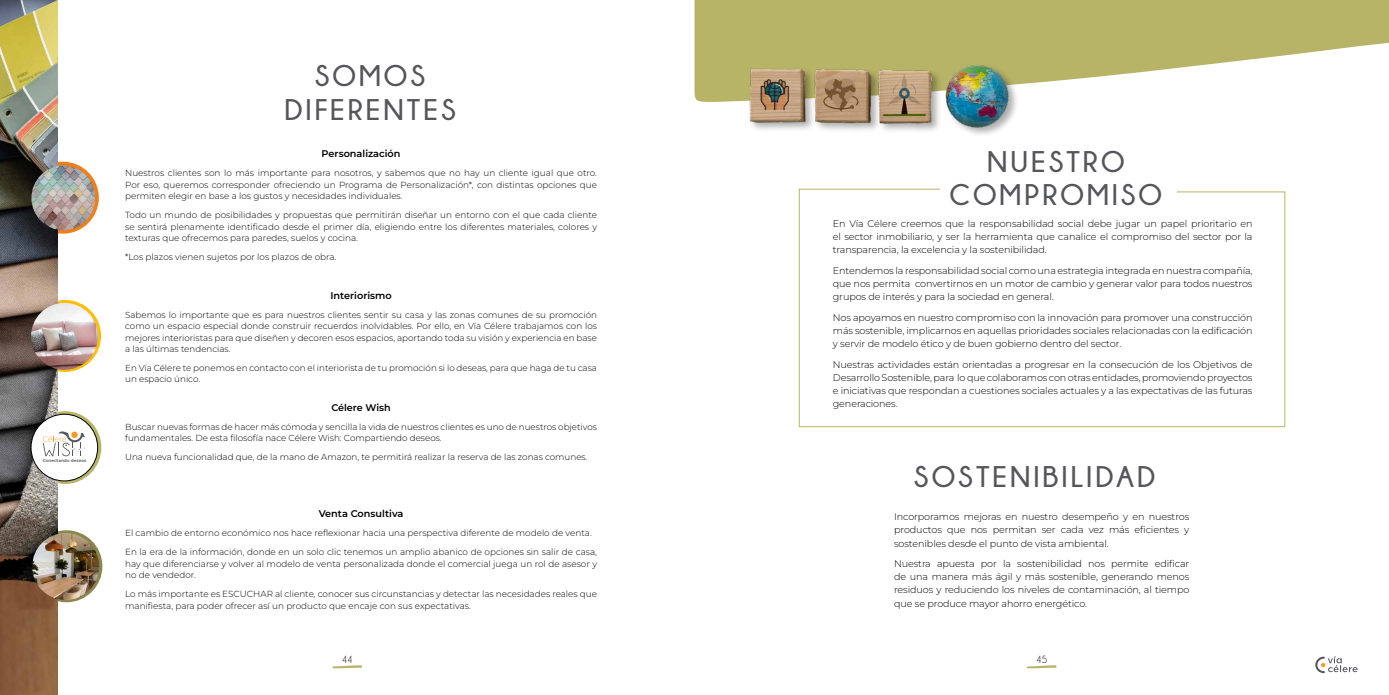
<style>
.page{position:relative;width:1389px;height:695px;background:#fff}
.page>*{position:absolute;margin:0;border:0;box-sizing:border-box;transform-origin:0 0}
.t1{font:700 29.75px/33.5px "Champagne&Limousines";letter-spacing:.1em;color:#55565a;text-align:center}
.t2{font:10.5px "Champagne&Limousines";color:#000}
.t3{font:600 9.71px "Montserrat";color:#000}
.t4{font:300 9.62px/13.1px "Montserrat";letter-spacing:-.01em;color:#000;text-align:justify}
.t5{font:600 9.62px "Montserrat";color:#000}
.t6{font:300 8.84px/11.5px "Montserrat";color:#000}
.t7{font:300 8.75px/11.4px "Montserrat";color:#000}
.t8{font:600 4.29px "Montserrat";color:#56575c}
</style>
<div class="page">
<svg style="left:1315px;top:656px;width:43px;height:17px"></svg>
<svg style="left:333px;top:665px;width:29px;height:3px"></svg>
<svg style="left:1027px;top:665px;width:29px;height:3px"></svg>
<div style="left:27px;top:162px;width:72px;height:72px;border:3px solid #f07e19;border-radius:50%"></div>
<div style="left:30px;top:530px;width:72px;height:72px;background:#88874e;border-radius:50%"></div>
<svg style="left:29px;top:411px;width:72px;height:73px"></svg>
<svg style="left:29px;top:300px;width:72px;height:72px"></svg>
<svg style="left:798px;top:188px;width:488px;height:239px"></svg>
<svg style="left:694px;top:0;width:695px;height:102px;fill:#b7b467"></svg>
<img style="left:706px;top:32px;width:331px;height:103px">
<img style="left:0;top:0;width:58px;height:694px">
<img style="left:31px;top:303px;width:67px;height:67px;border-radius:33px">
<div style="left:31px;top:414px;width:67px;height:67px;background:#fff;border-radius:50%"></div>
<div style="left:31px;top:414px;width:67px;height:67px;border:1px solid #000;border-radius:50%"></div>
<svg style="left:43px;top:431px;width:42px;height:25px"></svg>
<img style="left:32px;top:533px;width:67px;height:67px;border-radius:33px">
<img style="left:31px;top:165px;width:64px;height:65px">
<p class="t8" style="left:43px;top:458px;width:45px">Conectando deseos</p>
<h1 class="t1" style="left:284px;top:59px;width:173px">SOMOS<br>DIFERENTES</h1>
<p class="t3" style="left:322px;top:147px;width:80px">Personalización</p>
<p class="t6" style="left:125px;top:167px;width:473px;text-align:justify">Nuestros clientes son lo más importante para nosotros, y sabemos que no hay un cliente igual que otro.<br>Por eso, queremos corresponder ofreciendo un Programa de Personalización*, con distintas opciones que permiten elegir en base a los gustos y necesidades individuales.</p>
<p class="t6" style="left:125px;top:209px;width:473px;text-align:justify">Todo un mundo de posibilidades y propuestas que permitirán diseñar un entorno con el que cada cliente se sentirá plenamente identificado desde el primer día, eligiendo entre los diferentes materiales, colores y texturas que ofrecemos para paredes, suelos y cocina.</p>
<p class="t6" style="left:125px;top:251px;width:213px">*Los plazos vienen sujetos por los plazos de obra.</p>
<p class="t3" style="left:330px;top:289px;width:63px">Interiorismo</p>
<p class="t7" style="left:125px;top:309px;width:473px;text-align:justify">Sabemos lo importante que es para nuestros clientes sentir su casa y las zonas comunes de su promoción como un espacio especial donde construir recuerdos inolvidables. Por ello, en Vía Célere trabajamos con los mejores interioristas para que diseñen y decoren esos espacios, aportando toda su visión y experiencia en base a las últimas tendencias.</p>
<p class="t7" style="left:125px;top:362px;width:473px">En Vía Célere te ponemos en contacto con el interiorista de tu promoción si lo deseas, para que haga de tu casa un espacio único.</p>
<p class="t5" style="left:331px;top:401px;width:61px">Célere Wish</p>
<p class="t7" style="left:125px;top:421px;width:473px">Buscar nuevas formas de hacer más cómoda y sencilla la vida de nuestros clientes es uno de nuestros objetivos fundamentales. De esta filosofía nace Célere Wish: Compartiendo deseos.</p>
<p class="t7" style="left:125px;top:451px;width:464px">Una nueva funcionalidad que, de la mano de Amazon, te permitirá realizar la reserva de las zonas comunes.</p>
<p class="t3" style="left:319px;top:507px;width:86px">Venta Consultiva</p>
<p class="t6" style="left:125px;top:523px;width:473px;line-height:19px">El cambio de entorno económico nos hace reflexionar hacia una perspectiva diferente de modelo de venta.<br>En la era de la información, donde en un solo clic tenemos un amplio abanico de opciones sin salir de casa,</p>
<p class="t6" style="left:125px;top:557px;width:473px">hay que diferenciarse y volver al modelo de venta personalizada donde el comercial juega un rol de asesor y no de vendedor.</p>
<p class="t6" style="left:125px;top:588px;width:473px">Lo más importante es ESCUCHAR al cliente, conocer sus circunstancias y detectar las necesidades reales que manifiesta, para poder ofrecer así un producto que encaje con sus expectativas.</p>
<h1 class="t1" style="left:949px;top:144px;width:214px">NUESTRO<br>COMPROMISO</h1>
<p class="t4" style="left:833px;top:217px;width:421px">En Vía Célere creemos que la responsabilidad social debe jugar un papel prioritario en el sector inmobiliario, y ser la herramienta que canalice el compromiso del sector por la transparencia, la excelencia y la sostenibilidad.</p>
<p class="t4" style="left:833px;top:264px;width:421px">Entendemos la responsabilidad social como una estrategia integrada en nuestra compañía, que nos permita convertirnos en un motor de cambio y generar valor para todos nuestros grupos de interés y para la sociedad en general.</p>
<p class="t4" style="left:833px;top:310px;width:421px">Nos apoyamos en nuestro compromiso con la innovación para promover una construcción más sostenible, implicarnos en aquellas prioridades sociales relacionadas con la edificación y servir de modelo ético y de buen gobierno dentro del sector.</p>
<p class="t4" style="left:833px;top:357px;width:421px">Nuestras actividades están orientadas a progresar en la consecución de los Objetivos de Desarrollo Sostenible, para lo que colaboramos con otras entidades, promoviendo proyectos e iniciativas que respondan a cuestiones sociales actuales y a las expectativas de las futuras generaciones.</p>
<h1 class="t1" style="left:914px;top:459px;width:243px">SOSTENIBILIDAD</h1>
<p class="t4" style="left:894px;top:510px;width:297px">Incorporamos mejoras en nuestro desempeño y en nuestros productos que nos permitan ser cada vez más eficientes y sostenibles desde el punto de vista ambiental.</p>
<p class="t4" style="left:894px;top:556px;width:297px">Nuestra apuesta por la sostenibilidad nos permite edificar de una manera más ágil y más sostenible, generando menos residuos y reduciendo los niveles de contaminación, al tiempo que se produce mayor ahorro energético.</p>
<p class="t2" style="left:342px;top:654px;width:12px">44</p>
<p class="t2" style="left:1036px;top:654px;width:12px">45</p>
</div>
